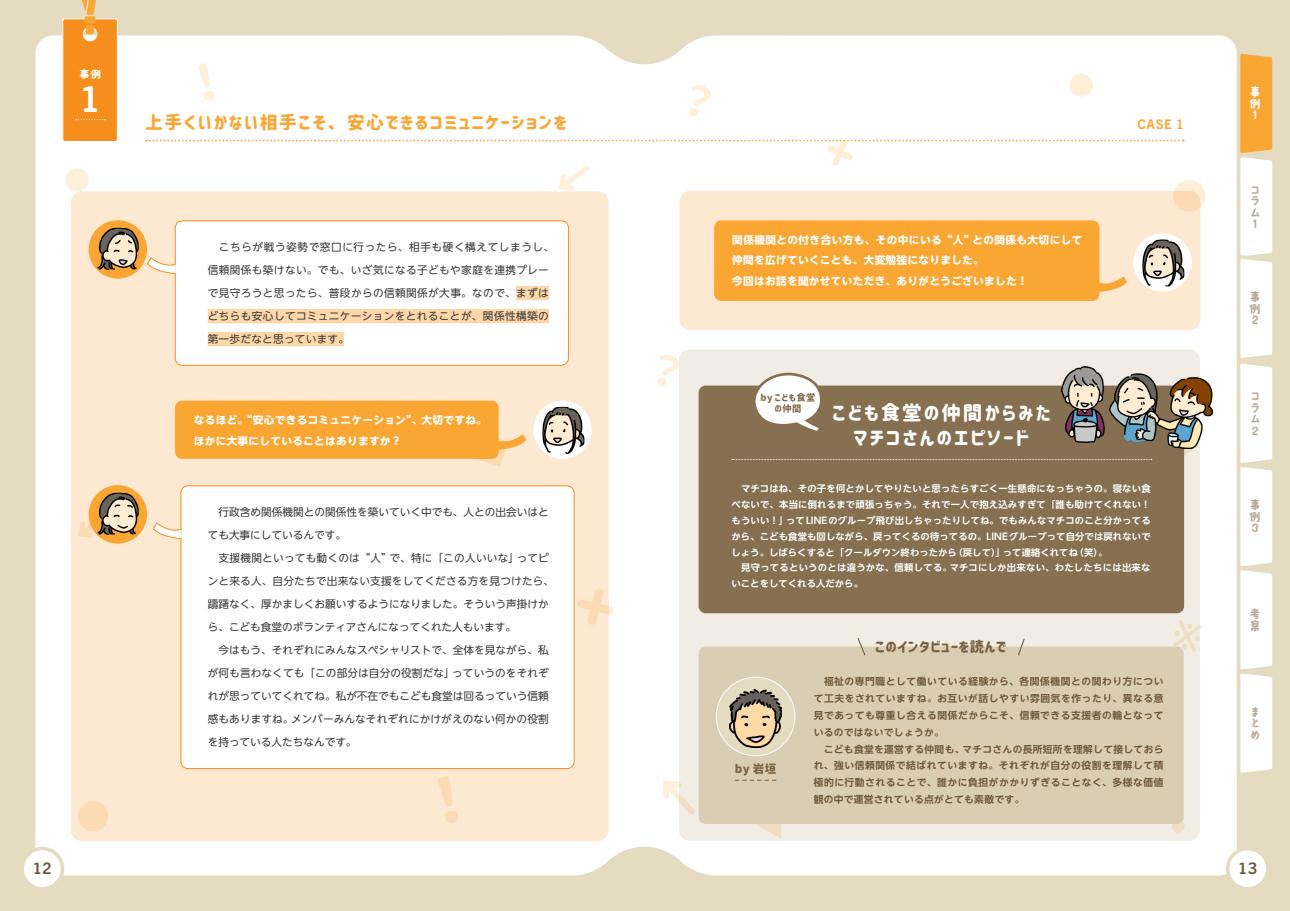
<style>
.page{position:relative;width:1290px;height:911px;background:#e4dbc0}
.page>*{position:absolute;margin:0;border:0;box-sizing:border-box;transform-origin:0 0}
.t1{font:700 35.88px "Trade Gothic Next SR Pro";color:#fff}
.t2{font:19.5px "Corporate Logo Rounded";letter-spacing:.1em;color:#fff}
.t3{font:17.75px "Corporate Logo Rounded";letter-spacing:.08em;color:#faa633}
.t4{font:700 16px "Trade Gothic Next SR Pro";color:#6f583b}
.t5{font:14.12px "Corporate Logo Rounded";letter-spacing:.03em;color:#796142}
.t6{font:700 13.25px "Trade Gothic Next SR Pro";color:#faa633}
.t7{font:11.5px/11.5px "TA kokoro no 3";color:#bbaa97;text-align:justify}
.t8{font:11.5px "Corporate Logo Rounded";color:#796142}
.t9{font:11.5px/11.5px "TA kokoro no 3";color:#fff;text-align:justify}
.t10{font:10.62px/23px "UD Shin Go NT Pro";letter-spacing:.02em;color:#383839}
.t11{font:10.62px/23px "UD Shin Go NT Pro";letter-spacing:.04em;color:#383839}
.t12{font:700 10.62px/20.4px "UD Shin Go NT Pro";letter-spacing:.03em;color:#fff}
.t13{font:10px "Corporate Logo Rounded";color:#fff}
.t14{font:700 9.75px/16.9px "UD Shin Go NT Pro De";letter-spacing:.06em;color:#6f583b;text-align:justify}
.t15{font:700 9.25px/16px "UD Shin Go NT Pro De";letter-spacing:.015em;color:#fff;text-align:justify}
.t16{font:700 9.25px/16px "UD Shin Go NT Pro De";letter-spacing:.035em;color:#fff}
.t17{font:9.25px/11.5px "Corporate Logo Rounded";letter-spacing:.04em;color:#877051;text-align:center}
</style>
<div class="page">
<div style="left:35px;top:35px;width:1202px;height:840px;background:#fff"></div>
<svg style="left:198px;top:63px;width:17px;height:38px"></svg>
<svg style="left:689px;top:85px;width:22px;height:31px"></svg>
<svg style="left:663px;top:780px;width:16px;height:34px"></svg>
<svg style="left:609px;top:588px;width:5px;height:37px"></svg>
<svg style="left:1200px;top:620px;width:1px;height:31px"></svg>
<div style="left:1070px;top:74px;width:23px;height:23px;background:#feefd9;border-radius:50%"></div>
<div style="left:66px;top:168px;width:23px;height:23px;background:#feefd9;border-radius:50%"></div>
<div style="left:1173px;top:180px;width:32px;height:32px;background:#feefd9;border-radius:50%"></div>
<svg style="left:657px;top:354px;width:22px;height:32px"></svg>
<div style="left:71px;top:191px;width:538px;height:650px;background:#fde8d2;border-radius:11px"></div>
<svg style="left:1235px;top:48px;width:38px;height:727px"></svg>
<div style="left:679px;top:191px;width:521px;height:139px;background:#fde8d2;border-radius:11px"></div>
<div style="left:679px;top:349px;width:521px;height:491px;background:#f1ede4;border-radius:11px"></div>
<div style="left:1227px;top:848px;width:41px;height:40px;background:#fff;border-radius:50%"></div>
<div style="left:1226px;top:846px;width:43px;height:44px;border:4px solid #e4dbc0;border-radius:50%"></div>
<div style="left:22px;top:848px;width:40px;height:40px;background:#fff;border-radius:50%"></div>
<div style="left:20px;top:846px;width:44px;height:44px;border:4px solid #e4dbc0;border-radius:50%"></div>
<div style="left:1133px;top:233px;width:59px;height:59px;background:#fff;border-radius:50%"></div>
<img style="left:1142px;top:239px;width:42px;height:47px">
<div style="left:533px;top:400px;width:59px;height:59px;background:#fff;border-radius:50%"></div>
<img style="left:542px;top:407px;width:42px;height:47px">
<div style="left:89px;top:485px;width:58px;height:58px;background:#faa633;border-radius:50%"></div>
<img style="left:97px;top:492px;width:42px;height:43px">
<div style="left:89px;top:220px;width:58px;height:59px;background:#faa633;border-radius:50%"></div>
<img style="left:97px;top:228px;width:42px;height:42px">
<div style="left:175px;top:221px;width:393px;height:144px;background:#fff;border-radius:7px"></div>
<div style="left:175px;top:220px;width:394px;height:146px;border:1px solid #f68e1e;border-radius:7px"></div>
<svg style="left:147px;top:258px;width:30px;height:16px"></svg>
<div style="left:181px;top:486px;width:393px;height:282px;background:#fff;border-radius:7px"></div>
<div style="left:180px;top:485px;width:394px;height:284px;border:1px solid #f68e1e;border-radius:7px"></div>
<svg style="left:152px;top:523px;width:30px;height:16px"></svg>
<div style="left:516px;top:286px;width:33px;height:14px;background:#fed7a8"></div>
<div style="left:208px;top:309px;width:341px;height:14px;background:#fed7a8"></div>
<div style="left:208px;top:332px;width:136px;height:14px;background:#fed7a8"></div>
<div style="left:175px;top:400px;width:324px;height:59px;background:#faa633;border-radius:7px"></div>
<svg style="left:477px;top:434px;width:49px;height:32px"></svg>
<svg style="left:62px;top:0;width:56px;height:142px"></svg>
<div style="left:146px;top:139px;width:1038px;height:51px;background:#fff"></div>
<div style="left:714px;top:220px;width:385px;height:81px;background:#faa633;border-radius:7px"></div>
<svg style="left:1099px;top:276px;width:28px;height:16px"></svg>
<div style="left:698px;top:385px;width:486px;height:228px;background:#877051;border-radius:7px"></div>
<svg style="left:732px;top:459px;width:420px;height:1px"></svg>
<svg style="left:751px;top:372px;width:74px;height:59px"></svg>
<div style="left:698px;top:646px;width:485px;height:178px;background:#d9ceb3;border-radius:7px"></div>
<div style="left:716px;top:677px;width:79px;height:78px;background:#e4dbc0;border-radius:50%"></div>
<div style="left:716px;top:676px;width:79px;height:80px;border:1px solid #fff;border-radius:50%"></div>
<img style="left:730px;top:689px;width:51px;height:58px">
<svg style="left:735px;top:780px;width:41px;height:1px"></svg>
<svg style="left:857px;top:638px;width:9px;height:18px"></svg>
<svg style="left:1017px;top:638px;width:8px;height:18px"></svg>
<img style="left:1062px;top:367px;width:150px;height:82px">
<p class="t13" style="left:79px;top:68px;width:23px">事例</p>
<p class="t1" style="left:80px;top:73px;width:22px">1</p>
<p class="t3" style="left:145px;top:110px;width:423px">上手くいかない相手こそ、安心できるコミュニケーションを</p>
<p class="t11" style="left:208px;top:235px;width:348px">　こちらが戦う姿勢で窓口に行ったら、相手も硬く構えてしまうし、信頼関係も築けない。でも、いざ気になる子どもや家庭を連携プレーで見守ろうと思ったら、普段からの信頼関係が大事。なので、まずはどちらも安心してコミュニケーションをとれることが、関係性構築の第一歩だなと思っています。</p>
<p class="t12" style="left:194px;top:409px;width:295px">なるほど。“安心できるコミュニケーション”、大切ですね。</p>
<p class="t12" style="left:194px;top:430px;width:209px">ほかに大事にしていることはありますか？</p>
<p class="t10" style="left:208px;top:500px;width:343px">　行政含め関係機関との関係性を築いていく中でも、人との出会いはとても大事にしているんです。</p>
<p class="t10" style="left:208px;top:546px;width:348px">　支援機関といっても動くのは“人”で、特に「この人いいな」ってピンと来る人、自分たちで出来ない支援をしてくださる方を見つけたら、躊躇なく、厚かましくお願いするようになりました。そういう声掛けから、こども食堂のボランティアさんになってくれた人もいます。</p>
<p class="t10" style="left:208px;top:638px;width:343px;text-align:justify">　今はもう、それぞれにみんなスペシャリストで、全体を見ながら、私が何も言わなくても「この部分は自分の役割だな」っていうのをそれぞれが思っていてくれてね。私が不在でもこども食堂は回るっていう信頼感もありますね。メンバーみんなそれぞれにかけがえのない何かの役割を持っている人たちなんです。</p>
<p class="t12" style="left:732px;top:229px;width:351px">関係機関との付き合い方も、その中にいる“人”との関係も大切にして仲間を広げていくことも、大変勉強になりました。</p>
<p class="t12" style="left:732px;top:270px;width:297px">今回はお話を聞かせていただき、ありがとうございました！</p>
<p class="t17" style="left:760px;top:391px;width:56px">by こども食堂の仲間</p>
<p class="t2" style="left:832px;top:400px;width:220px">こども食堂の仲間からみた</p>
<p class="t2" style="left:853px;top:425px;width:178px">マチコさんのエピソード</p>
<p class="t6" style="left:1137px;top:115px;width:48px">CASE 1</p>
<p class="t15" style="left:731px;top:480px;width:421px">　マチコはね、その子を何とかしてやりたいと思ったらすごく一生懸命になっちゃうの。寝ない食べないで、本当に倒れるまで頑張っちゃう。それで一人で抱え込みすぎて「誰も助けてくれない！もういい！」ってLINEのグループ飛び出しちゃったりしてね。でもみんなマチコのこと分かってるから、こども食堂も回しながら、戻ってくるの待ってるの。LINEグループって自分では戻れないでしょう。しばらくすると「クールダウン終わったから（戻して）」って連絡くれてね（笑）。</p>
<p class="t16" style="left:731px;top:559px;width:420px">　見守ってるというのとは違うかな、信頼してる。マチコにしか出来ない、わたしたちには出来ないことをしてくれる人だから。</p>
<p class="t8" style="left:735px;top:761px;width:43px">by 岩垣</p>
<p class="t5" style="left:875px;top:637px;width:133px">このインタビューを読んで</p>
<p class="t14" style="left:814px;top:673px;width:351px">　福祉の専門職として働いている経験から、各関係機関との関わり方について工夫をされていますね。お互いが話しやすい雰囲気を作ったり、異なる意見であっても尊重し合える関係だからこそ、信頼できる支援者の輪となっているのではないでしょうか。</p>
<p class="t14" style="left:814px;top:740px;width:351px">　こども食堂を運営する仲間も、マチコさんの長所短所を理解して接しておられ、強い信頼関係で結ばれていますね。それぞれが自分の役割を理解して積極的に行動されることで、誰かに負担がかかりずぎることなく、多様な価値観の中で運営されている点がとても素敵です。</p>
<p class="t9" style="left:1249px;top:87px;width:12px">事例1</p>
<p class="t7" style="left:1249px;top:184px;width:12px">コラム1</p>
<p class="t7" style="left:1249px;top:292px;width:12px">事例2</p>
<p class="t7" style="left:1249px;top:391px;width:12px">コラム2</p>
<p class="t7" style="left:1249px;top:500px;width:12px">事例3</p>
<p class="t7" style="left:1249px;top:609px;width:12px">考察</p>
<p class="t7" style="left:1249px;top:706px;width:11px">まとめ</p>
<p class="t4" style="left:33px;top:857px;width:20px">12</p>
<h3 class="t4" style="left:1238px;top:857px;width:20px">13</h3>
</div>
